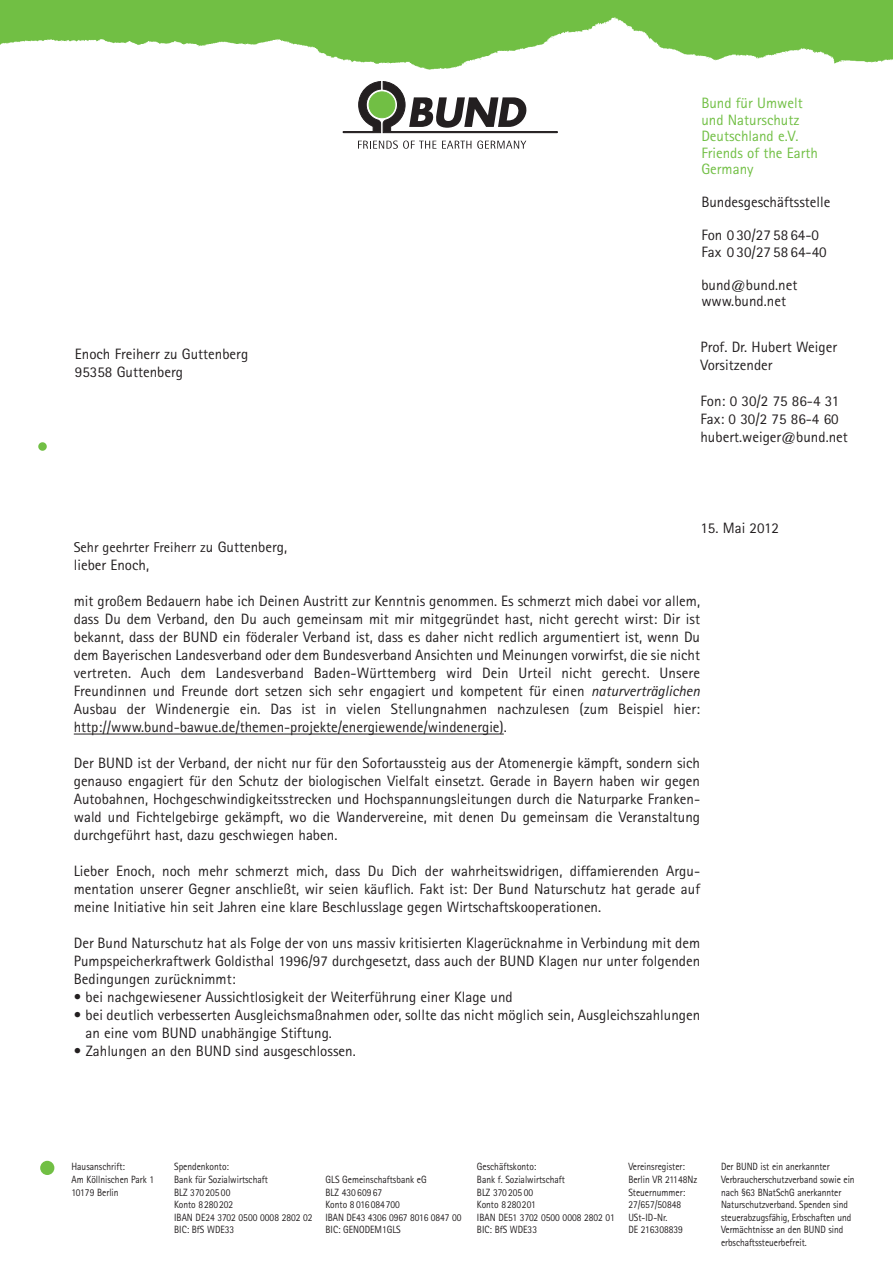
<style>
.page{position:relative;width:893px;height:1263px;background:#fff}
.page>*{position:absolute;margin:0;border:0;box-sizing:border-box;transform-origin:0 0}
.t1{font:15px/18px "Agfa Rotis Sans Serif";color:#231f20}
.t2{font:15px/16.5px "Agfa Rotis Sans Serif";color:#71bf44}
.t3{font:14.25px "Agfa Rotis Sans Serif";color:#231f20}
.t4{font:10.5px/12.6px "Agfa Rotis Sans Serif";color:#231f20;scale:.9 1}
.s1{font-size:15px}
.s2{font-style:italic}
</style>
<div class="page">
<img style="left:0;top:0;width:893px;height:70px">
<div style="left:40px;top:1161px;width:14px;height:14px;background:#71bf44;border-radius:50%"></div>
<div style="left:38px;top:442px;width:9px;height:9px;background:#71bf44;border-radius:50%"></div>
<svg style="left:343px;top:81px;width:215px;height:52px"></svg>
<svg style="left:358px;top:141px;width:78px;height:8px"></svg>
<svg style="left:442px;top:141px;width:29px;height:8px"></svg>
<svg style="left:477px;top:141px;width:49px;height:8px"></svg>
<div style="left:504px;top:57px;width:88px;height:32px;background:#fff"></div>
<hr style="left:74px;top:734px;width:426px;height:1px;background:#231f20">
<p class="t1" style="left:75px;top:347px;width:175px">Enoch Freiherr zu Guttenberg<br>95358 Guttenberg</p>
<p class="t2" style="left:701px;top:97px;width:118px">Bund für Umwelt und Naturschutz<br>Deutschland e.V.<br>Friends of the Earth<br>Germany</p>
<p class="t1" style="left:701px;top:195px;width:131px">Bundesgeschäftsstelle</p>
<p class="t1" style="left:701px;top:229px;width:127px;line-height:16.5px">Fon 0 30/27 58 64-0<br>Fax 0 30/27 58 64-40</p>
<p class="t1" style="left:701px;top:278px;width:98px;line-height:16.5px">bund@bund.net www.bund.net</p>
<p class="t1" style="left:700px;top:339px;width:138px">Prof. Dr. Hubert Weiger<br>Vorsitzender</p>
<p class="t1" style="left:700px;top:393px;width:149px">Fon: 0 30/2 75 86-4 31<br>Fax: 0 30/2 75 86-4 60 hubert.weiger@bund.net</p>
<p class="t1" style="left:700px;top:520px;width:80px">15. Mai 2012</p>
<p class="t3" style="left:74px;top:542px;width:215px">Sehr geehrter Freiherr z<span class="s1">u Guttenberg,</span></p>
<p class="t1" style="left:74px;top:557px;width:77px">lieber Enoch,</p>
<p class="t1" style="left:74px;top:593px;width:628px;text-align:justify">mit großem Bedauern habe ich Deinen Austritt zur Kenntnis genommen. Es schmerzt mich dabei vor allem, dass Du dem Verband, den Du auch gemeinsam mit mir mitgegründet hast, nicht gerecht wirst: Dir ist bekannt, dass der BUND ein föderaler Verband ist, dass es daher nicht redlich argumentiert ist, wenn Du dem Bayerischen Landesverband oder dem Bundesverband Ansichten und Meinungen vorwirfst, die sie nicht vertreten. Auch dem Landesverband Baden-Württemberg wird Dein Urteil nicht gerecht. Unsere Freundinnen und Freunde dort setzen sich sehr engagiert und kompetent für einen <span class="s2">naturverträglichen </span>Ausbau der Windenergie ein. Das ist in vielen Stellungnahmen nachzulesen (zum Beispiel hier: http://www.bund-bawue.de/themen-projekte/energiewende/windenergie).</p>
<p class="t1" style="left:74px;top:755px;width:628px;text-align:justify">Der BUND ist der Verband, der nicht nur für den Sofortaussteig aus der Atomenergie kämpft, sondern sich genauso engagiert für den Schutz der biologischen Vielfalt einsetzt. Gerade in Bayern haben wir gegen Autobahnen, Hochgeschwindigkeitsstrecken und Hochspannungsleitungen durch die Naturparke Franken&shy;wald und Fichtelgebirge gekämpft, wo die Wandervereine, mit denen Du gemeinsam die Veranstaltung durchgeführt hast, dazu geschwiegen haben.</p>
<p class="t1" style="left:74px;top:863px;width:628px;text-align:justify">Lieber Enoch, noch mehr schmerzt mich, dass Du Dich der wahrheitswidrigen, diffamierenden Argu&shy;mentation unserer Gegner anschließt, wir seien käuflich. Fakt ist: Der Bund Naturschutz hat gerade auf meine Initiative hin seit Jahren eine klare Beschlusslage gegen Wirtschaftskooperationen.</p>
<p class="t1" style="left:74px;top:935px;width:628px;text-align:justify">Der Bund Naturschutz hat als Folge der von uns massiv kritisierten Klagerücknahme in Verbindung mit dem Pumpspeicherkraftwerk Goldisthal 1996/97 durchgesetzt, dass auch der BUND Klagen nur unter folgenden Bedingungen zurücknimmt:</p>
<p class="t1" style="left:74px;top:989px;width:440px">• bei nachgewiesener Aussichtlosigkeit der Weiterführung einer Klage und</p>
<p class="t1" style="left:85px;top:1007px;width:616px;text-indent:-12px">• bei deutlich verbesserten Ausgleichsmaßnahmen oder, sollte das nicht möglich sein, Ausgleichszahlungen an eine vom BUND unabhängige Stiftung.</p>
<p class="t1" style="left:74px;top:1043px;width:283px">• Zahlungen an den BUND sind ausgeschlossen.</p>
<p class="t4" style="left:71px;top:1161px;width:93px">Hausanschrift:<br>Am Köllnischen Park 1<br>10179 Berlin</p>
<p class="t4" style="left:174px;top:1161px;width:155px">Spendenkonto:<br>Bank für Sozialwirtschaft<br>BLZ 370 205 00<br>Konto 8280202<br>IBAN DE24 3702 0500 0008 2802 02<br>BIC: BfS WDE33</p>
<p class="t4" style="left:326px;top:1174px;width:152px">GLS Gemeinschaftsbank eG<br>BLZ 430 609 67<br>Konto 8 016 084700<br>IBAN DE43 4306 0967 8016 0847 00<br>BIC: GENODEM1GLS</p>
<p class="t4" style="left:477px;top:1161px;width:155px">Geschäftskonto:<br>Bank f. Sozialwirtschaft<br>BLZ 370 205 00<br>Konto 8280201<br>IBAN DE51 3702 0500 0008 2802 01<br>BIC: BfS WDE33</p>
<p class="t4" style="left:628px;top:1161px;width:78px">Vereinsregister:<br>Berlin VR 21148Nz<br>Steuernummer:<br>27/657/50848<br>USt-ID-Nr.<br>DE 216308839</p>
<p class="t4" style="left:721px;top:1161px;width:150px">Der BUND ist ein anerkannter<br>Verbraucherschutzverband sowie ein nach §63 BNatSchG anerkannter<br>Naturschutzverband. Spenden sind steuerabzugsfähig, Erbschaften und<br>Vermächtnisse an den BUND sind erbschaftssteuerbefreit.</p>
</div>
